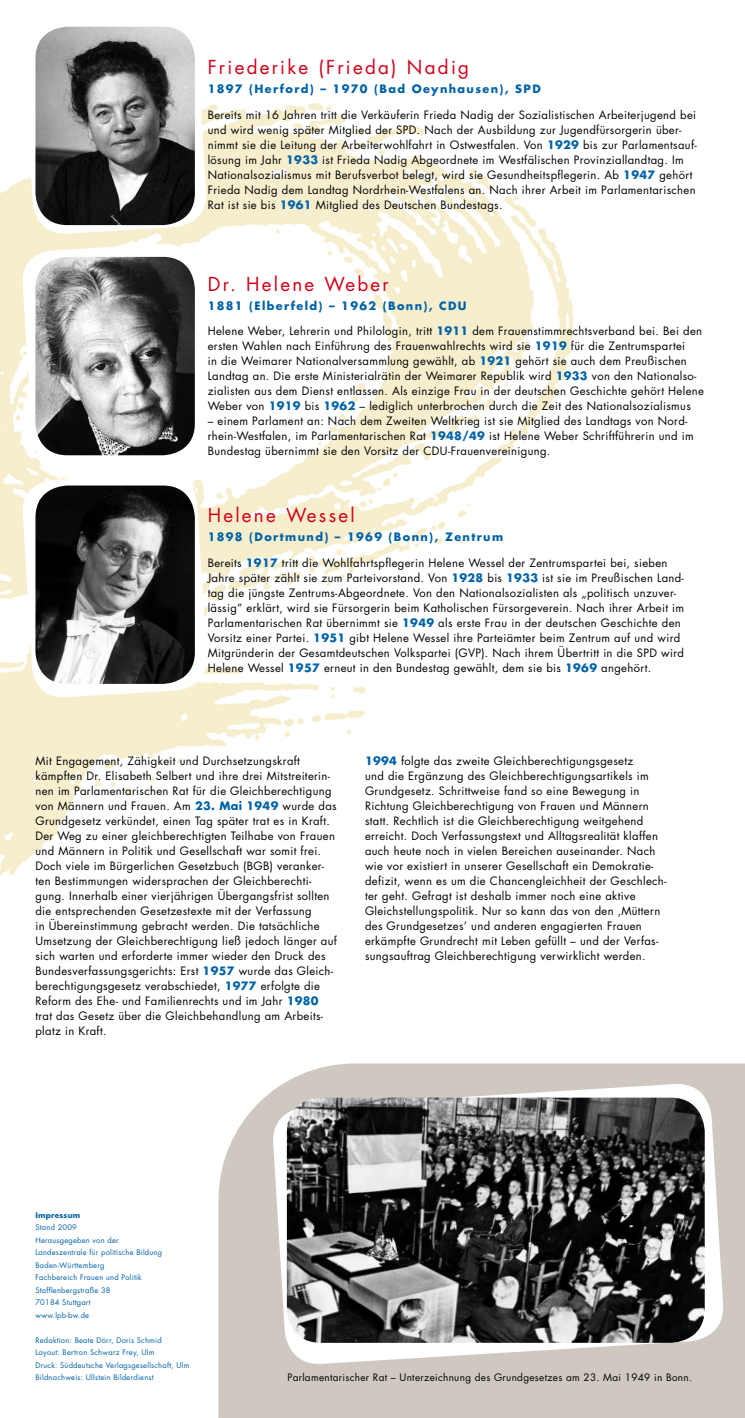
<style>
.page{position:relative;width:745px;height:1418px;background:#fff}
.page>*{position:absolute;margin:0;border:0;box-sizing:border-box;transform-origin:0 0}
.t1{font:18.75px "Futura";letter-spacing:.12em;color:#d10019}
.t2{font:11.25px/15px "Futura";letter-spacing:.03em;color:#000}
.t3{font:700 11.25px "Futura";letter-spacing:.12em;color:#0062a7}
.t4{font:10px "Futura";letter-spacing:.03em;color:#000}
.t5{font:7.5px/12.5px "Futura";letter-spacing:.03em;color:#0062a7}
.t6{font:700 7.5px "Futura";letter-spacing:.03em;color:#0062a7}
.s1{font-weight:700;color:#0062a7}
</style>
<div class="page">
<img style="left:0;top:103px;width:573px;height:773px">
<svg style="left:21px;top:471px;width:187px;height:228px"></svg>
<svg style="left:21px;top:26px;width:187px;height:210px"></svg>
<svg style="left:21px;top:242px;width:186px;height:225px"></svg>
<img style="left:35px;top:27px;width:160px;height:198px">
<img style="left:35px;top:257px;width:160px;height:198px">
<img style="left:35px;top:485px;width:160px;height:199px">
<svg style="left:218px;top:1063px;width:526px;height:354px;background:#d2ccc4"></svg>
<svg style="left:271px;top:1081px;width:453px;height:284px;fill:#cfc8c0"></svg>
<img style="left:287px;top:1097px;width:417px;height:245px">
<h1 class="t1" style="left:207px;top:54px;width:263px">Friederike (Frieda) Nadig</h1>
<p class="t3" style="left:207px;top:81px;width:334px">1897 (Herford) – 1970 (Bad Oeynhausen), SPD</p>
<p class="t2" style="left:207px;top:107px;width:490px">Bereits mit 16 Jahren tritt die Verkäuferin Frieda Nadig der Sozialistischen Arbeiterjugend bei und wird wenig später Mitglied der SPD. Nach der Ausbildung zur Jugendfürsorgerin über&shy;nimmt sie die Leitung der Arbeiterwohlfahrt in Ostwestfalen. Von <span class="s1">1929</span> bis zur Parlamentsauf&shy;lösung im Jahr <span class="s1">1933</span> ist Frieda Nadig Abgeordnete im Westfälischen Provinziallandtag. Im Nationalsozialismus mit Berufsverbot belegt, wird sie Gesundheitspflegerin. Ab <span class="s1">1947</span> gehört Frieda Nadig dem Landtag Nordrhein-Westfalens an. Nach ihrer Arbeit im Parlamentarischen Rat ist sie bis <span class="s1">1961</span> Mitglied des Deutschen Bundestags.</p>
<h1 class="t1" style="left:207px;top:271px;width:182px">Dr. Helene Weber</h1>
<p class="t3" style="left:207px;top:298px;width:260px">1881 (Elberfeld) – 1962 (Bonn), CDU</p>
<p class="t2" style="left:208px;top:323px;width:497px">Helene Weber, Lehrerin und Philologin, tritt <span class="s1">1911</span> dem Frauenstimmrechtsverband bei. Bei den ersten Wahlen nach Einführung des Frauenwahlrechts wird sie <span class="s1">1919</span> für die Zentrumspartei<br>in die Weimarer Nationalversammlung gewählt, ab <span class="s1">1921</span> gehört sie auch dem Preußischen Landtag an. Die erste Ministerialrätin der Weimarer Republik wird <span class="s1">1933</span> von den Nationalso&shy;zialisten aus dem Dienst entlassen. Als einzige Frau in der deutschen Geschichte gehört Helene Weber von <span class="s1">1919</span> bis <span class="s1">1962</span> – lediglich unterbrochen durch die Zeit des Nationalsozialismus</p>
<p class="t2" style="left:208px;top:413px;width:487px">– einem Parlament an: Nach dem Zweiten Weltkrieg ist sie Mitglied des Landtags von Nord&shy;rhein-Westfalen, im Parlamentarischen Rat <span class="s1">1948/49</span> ist Helene Weber Schriftführerin und im<br>Bundestag übernimmt sie den Vorsitz der CDU-Frauenvereinigung.</p>
<h1 class="t1" style="left:207px;top:502px;width:148px">Helene Wessel</h1>
<p class="t3" style="left:207px;top:529px;width:297px">1898 (Dortmund) – 1969 (Bonn), Zentrum</p>
<p class="t2" style="left:207px;top:555px;width:477px">Bereits <span class="s1">1917</span> tritt die Wohlfahrtspflegerin Helene Wessel der Zentrumspartei bei, sieben Jahre später zählt sie zum Parteivorstand. Von <span class="s1">1928</span> bis <span class="s1">1933</span> ist sie im Preußischen Land&shy;tag die jüngste Zentrums-Abgeordnete. Von den Nationalsozialisten als „politisch unzuver&shy;lässig“ erklärt, wird sie Fürsorgerin beim Katholischen Fürsorgeverein. Nach ihrer Arbeit im Parlamentarischen Rat übernimmt sie <span class="s1">1949</span> als erste Frau in der deutschen Geschichte den Vorsitz einer Partei. <span class="s1">1951</span> gibt Helene Wessel ihre Parteiämter beim Zentrum auf und wird Mitgründerin der Gesamtdeutschen Volkspartei (GVP). Nach ihrem Übertritt in die SPD wird Helene Wessel <span class="s1">1957</span> erneut in den Bundestag gewählt, dem sie bis <span class="s1">1969</span> angehört.</p>
<p class="t2" style="left:35px;top:753px;width:303px">Mit Engagement, Zähigkeit und Durchsetzungskraft kämpften Dr. Elisabeth Selbert und ihre drei Mitstreiterin&shy;nen im Parlamentarischen Rat für die Gleichberechtigung von Männern und Frauen. Am <span class="s1">23. Mai 1949</span> wurde das Grundgesetz verkündet, einen Tag später trat es in Kraft.<br>Der Weg zu einer gleichberechtigten Teilhabe von Frauen und Männern in Politik und Gesellschaft war somit frei.<br>Doch viele im Bürgerlichen Gesetzbuch (BGB) veranker&shy;ten Bestimmungen widersprachen der Gleichberechti&shy;gung. Innerhalb einer vierjährigen Übergangsfrist sollten die entsprechenden Gesetzestexte mit der Verfassung<br>in Übereinstimmung gebracht werden. Die tatsächliche Umsetzung der Gleichberechtigung ließ jedoch länger auf sich warten und erforderte immer wieder den Druck des Bundesverfassungsgerichts: Erst <span class="s1">1957</span> wurde das Gleich&shy;berechtigungsgesetz verabschiedet, <span class="s1">1977</span> erfolgte die Reform des Ehe- und Familienrechts und im Jahr <span class="s1">1980 </span>trat das Gesetz über die Gleichbehandlung am Arbeits&shy;platz in Kraft.</p>
<p class="t2" style="left:365px;top:753px;width:303px"><span class="s1">1994</span> folgte das zweite Gleichberechtigungsgesetz<br>und die Ergänzung des Gleichberechtigungsartikels im Grundgesetz. Schrittweise fand so eine Bewegung in Richtung Gleichberechtigung von Frauen und Männern statt. Rechtlich ist die Gleichberechtigung weitgehend erreicht. Doch Verfassungstext und Alltagsrealität klaffen auch heute noch in vielen Bereichen auseinander. Nach wie vor existiert in unserer Gesellschaft ein Demokratie&shy;defizit, wenn es um die Chancengleichheit der Geschlech&shy;ter geht. Gefragt ist deshalb immer noch eine aktive Gleichstellungspolitik. N ur so kann das von den ‚Müttern des Grundgesetzes’ und anderen engagierten Frauen erkämpfte Grundrecht mit Leben gefüllt – und der Verfas&shy;sungsauftrag Gleichberechtigung verwirklicht werden.</p>
<p class="t6" style="left:35px;top:1209px;width:46px">Impressum</p>
<p class="t5" style="left:35px;top:1220px;width:128px">Stand 2009<br>Herausgegeben von der<br>Landeszentrale für politische Bildung<br>Baden-Württemberg<br>Fachbereich Frauen und Politik<br>Stafflenbergstraße 38<br>70184 Stuttgart<br>www.lpb-bw.de</p>
<p class="t5" style="left:35px;top:1333px;width:155px">Redaktion: Beate Dörr, Doris Schmid<br>Layout: Bertron Schwarz Frey, Ulm<br>Druck: Süddeutsche Verlagsgesellschaft, Ulm Bildnachweis: Ullstein Bilderdienst</p>
<p class="t4" style="left:287px;top:1370px;width:406px">Parlamentarischer Rat – Unterzeichnung des Grundgesetzes am 23. Mai 1949 in Bonn.</p>
</div>
